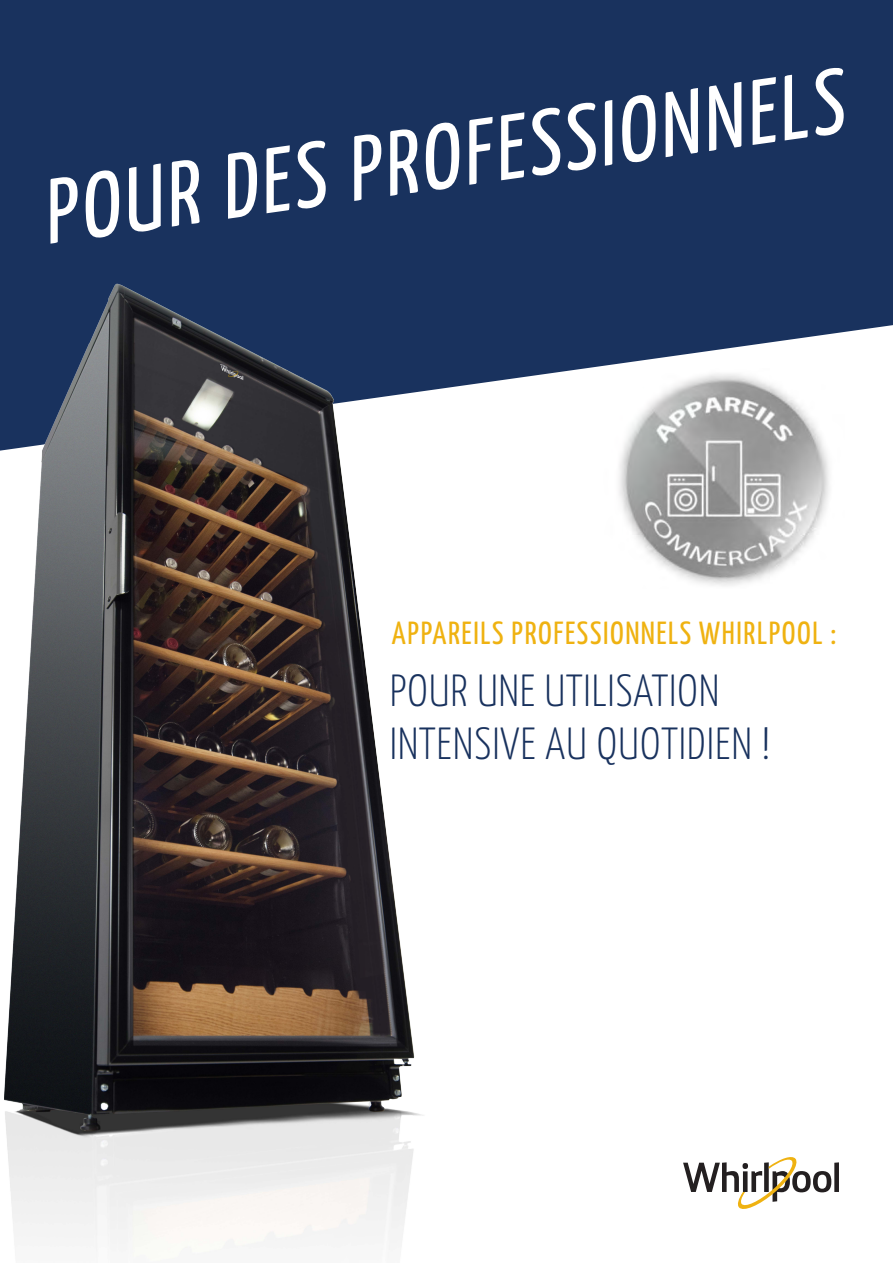
<style>
.page{position:relative;width:893px;height:1263px;background:#fff}
.page>*{position:absolute;margin:0;border:0;box-sizing:border-box;transform-origin:0 0}
.t1{font:91.5px "Yanone Kaffeesatz";color:#fff}
.t2{font:300 45px/53.7px "Yanone Kaffeesatz";letter-spacing:.02em;color:#19325e}
.t3{font:31.95px "Yanone Kaffeesatz";letter-spacing:.05em;color:#efb211}
</style>
<div class="page">
<svg style="left:0;top:0;width:893px;height:451px;background:#294169"></svg>
<img style="left:603px;top:368px;width:241px;height:218px">
<div style="left:834px;top:1162px;width:5px;height:30px;background:#231f20"></div>
<svg style="left:683px;top:1157px;width:148px;height:52px"></svg>
<img style="left:3px;top:283px;width:422px;height:978px">
<h1 class="t1" style="left:34px;top:157px;width:809px;rotate:-8deg">POUR DES PROFESSIONNELS</h1>
<p class="t3" style="left:392px;top:613px;width:446px">APPAREILS PROFESSIONNELS WHIRLPOOL :</p>
<p class="t2" style="left:390px;top:663px;width:382px">POUR UNE UTILISATION<br>INTENSIVE AU QUOTIDIEN !</p>
</div>
